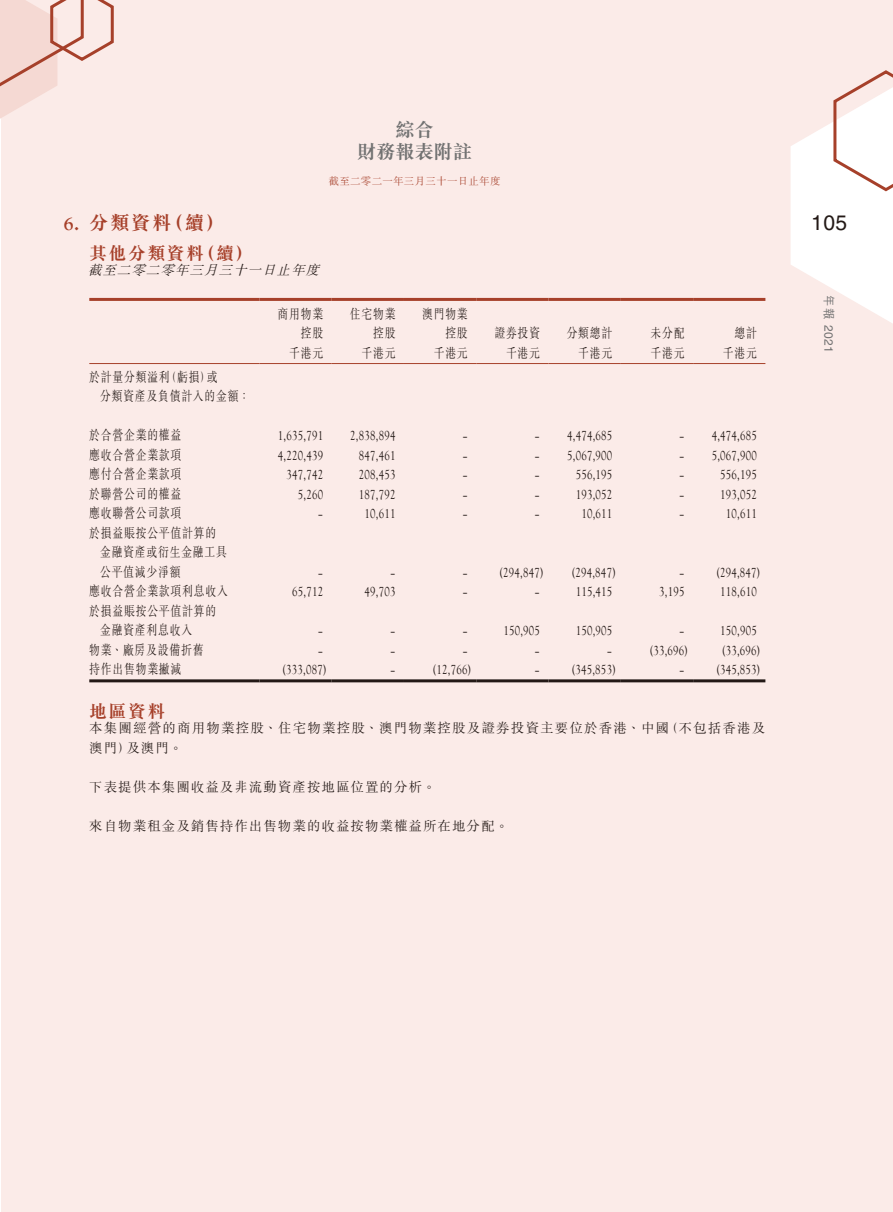
<style>
.page{position:relative;width:893px;height:1212px;background:#fff}
.page>*{position:absolute;margin:0;border:0;box-sizing:border-box;transform-origin:0 0}
.t1{font:21px "Helvetica LT Std";color:#231916}
._01_H1{font:700 19.5px "M Sung HK";color:#a6402a}
.t2{font:700 19.5px/22.5px "M Sung HK";letter-spacing:-.015em;color:#727272;text-align:center}
._02_H2{font:700 18px "M Sung HK";letter-spacing:.075em;color:#a6402a}
._50_Table_txt{font:13.5px "Goudy Old Style T";letter-spacing:.025em;color:#231916;scale:.8 1}
._50_Table_txt-2{font:300 13.5px/19.5px "M Sung HK";letter-spacing:.075em;color:#231916;scale:.8 1}
._00_txt{font:300 13.5px/19.5px "M Sung HK";letter-spacing:.075em;color:#231916}
._00_txt-2{font:italic 300 13.5px "M Sung HK";color:#231916}
.t3{font:12px "Helvetica LT Std";color:#727272}
.t4{font:300 10.5px "M Sung HK";letter-spacing:.025em;color:#a6402a}
.s1{font-family:"Goudy Old Style T"}
.s2{font-family:"M Hei HK";font-weight:500}
</style>
<div class="page">
<div style="left:1px;top:0;width:892px;height:1212px;background:#fbebe8"></div>
<svg style="left:791px;top:70px;width:102px;height:253px"></svg>
<svg style="left:0;top:0;width:114px;height:119px"></svg>
<hr style="left:89px;top:298px;width:170px;height:3px;background:#a6402a">
<hr style="left:259px;top:298px;width:73px;height:3px;background:#a6402a">
<hr style="left:332px;top:298px;width:72px;height:3px;background:#a6402a">
<hr style="left:404px;top:298px;width:72px;height:3px;background:#a6402a">
<hr style="left:476px;top:298px;width:73px;height:3px;background:#a6402a">
<hr style="left:549px;top:298px;width:72px;height:3px;background:#a6402a">
<hr style="left:621px;top:298px;width:72px;height:3px;background:#a6402a">
<hr style="left:693px;top:298px;width:72px;height:3px;background:#a6402a">
<hr style="left:89px;top:363px;width:170px;height:1px;background:#a6402a">
<hr style="left:259px;top:363px;width:73px;height:1px;background:#a6402a">
<hr style="left:332px;top:363px;width:72px;height:1px;background:#a6402a">
<hr style="left:404px;top:363px;width:72px;height:1px;background:#a6402a">
<hr style="left:476px;top:363px;width:73px;height:1px;background:#a6402a">
<hr style="left:549px;top:363px;width:72px;height:1px;background:#a6402a">
<hr style="left:621px;top:363px;width:72px;height:1px;background:#a6402a">
<hr style="left:693px;top:363px;width:72px;height:1px;background:#a6402a">
<hr style="left:89px;top:679px;width:170px;height:3px;background:#231916">
<hr style="left:259px;top:679px;width:73px;height:3px;background:#231916">
<hr style="left:332px;top:679px;width:72px;height:3px;background:#231916">
<hr style="left:404px;top:679px;width:72px;height:3px;background:#231916">
<hr style="left:476px;top:679px;width:73px;height:3px;background:#231916">
<hr style="left:549px;top:679px;width:72px;height:3px;background:#231916">
<hr style="left:621px;top:679px;width:72px;height:3px;background:#231916">
<hr style="left:693px;top:679px;width:72px;height:3px;background:#231916">
<h2 class="t2" style="left:357px;top:117px;width:117px">綜合<br>財務報表附註</h2>
<p class="t4" style="left:329px;top:173px;width:173px">截至二零二一年三月三十一日止年度</p>
<p class="_01_H1" style="left:64px;top:209px;width:162px"><span class="s1">6.</span> 分類資料（續）</p>
<p class="_02_H2" style="left:89px;top:241px;width:165px">其他分類資料（續）</p>
<p class="_00_txt-2" style="left:88px;top:261px;width:237px">截至二零二零年三月三十一日止年度</p>
<p class="_50_Table_txt-2" style="left:278px;top:303px;width:59px">商用物業</p>
<p class="_50_Table_txt-2" style="left:301px;top:323px;width:30px">控股</p>
<p class="_50_Table_txt-2" style="left:350px;top:303px;width:59px">住宅物業</p>
<p class="_50_Table_txt-2" style="left:373px;top:323px;width:30px">控股</p>
<p class="_50_Table_txt-2" style="left:422px;top:303px;width:59px">澳門物業</p>
<p class="_50_Table_txt-2" style="left:445px;top:323px;width:30px">控股</p>
<p class="_50_Table_txt-2" style="left:494px;top:323px;width:59px">證券投資</p>
<p class="_50_Table_txt-2" style="left:567px;top:323px;width:59px">分類總計</p>
<p class="_50_Table_txt-2" style="left:651px;top:323px;width:44px">未分配</p>
<p class="_50_Table_txt-2" style="left:734px;top:323px;width:30px">總計</p>
<p class="_50_Table_txt-2" style="left:289px;top:342px;width:44px">千港元</p>
<p class="_50_Table_txt-2" style="left:361px;top:342px;width:44px">千港元</p>
<p class="_50_Table_txt-2" style="left:434px;top:342px;width:44px">千港元</p>
<p class="_50_Table_txt-2" style="left:506px;top:342px;width:44px">千港元</p>
<p class="_50_Table_txt-2" style="left:578px;top:342px;width:44px">千港元</p>
<p class="_50_Table_txt-2" style="left:651px;top:342px;width:44px">千港元</p>
<p class="_50_Table_txt-2" style="left:723px;top:342px;width:44px">千港元</p>
<p class="_50_Table_txt-2" style="left:100px;top:366px;width:188px;text-indent:-11px">於計量分類溢利（虧損）或<br>分類資產及負債計入的金額：</p>
<p class="_50_Table_txt-2" style="left:89px;top:425px;width:117px">於合營企業的權益</p>
<p class="_50_Table_txt" style="left:278px;top:428px;width:58px">1,635,791</p>
<p class="_50_Table_txt" style="left:350px;top:428px;width:58px">2,838,894</p>
<p class="_50_Table_txt" style="left:462px;top:428px;width:8px">–</p>
<p class="_50_Table_txt" style="left:535px;top:428px;width:8px">–</p>
<p class="_50_Table_txt" style="left:567px;top:428px;width:58px">4,474,685</p>
<p class="_50_Table_txt" style="left:679px;top:428px;width:8px">–</p>
<p class="_50_Table_txt" style="left:712px;top:428px;width:58px">4,474,685</p>
<p class="_50_Table_txt-2" style="left:89px;top:444px;width:117px">應收合營企業款項</p>
<p class="_50_Table_txt" style="left:278px;top:448px;width:58px">4,220,439</p>
<p class="_50_Table_txt" style="left:359px;top:448px;width:47px">847,461</p>
<p class="_50_Table_txt" style="left:462px;top:448px;width:8px">–</p>
<p class="_50_Table_txt" style="left:535px;top:448px;width:8px">–</p>
<p class="_50_Table_txt" style="left:567px;top:448px;width:58px">5,067,900</p>
<p class="_50_Table_txt" style="left:679px;top:448px;width:8px">–</p>
<p class="_50_Table_txt" style="left:712px;top:448px;width:58px">5,067,900</p>
<p class="_50_Table_txt-2" style="left:89px;top:464px;width:117px">應付合營企業款項</p>
<p class="_50_Table_txt" style="left:287px;top:467px;width:47px">347,742</p>
<p class="_50_Table_txt" style="left:359px;top:467px;width:47px">208,453</p>
<p class="_50_Table_txt" style="left:462px;top:467px;width:8px">–</p>
<p class="_50_Table_txt" style="left:535px;top:467px;width:8px">–</p>
<p class="_50_Table_txt" style="left:576px;top:467px;width:47px">556,195</p>
<p class="_50_Table_txt" style="left:679px;top:467px;width:8px">–</p>
<p class="_50_Table_txt" style="left:720px;top:467px;width:47px">556,195</p>
<p class="_50_Table_txt-2" style="left:89px;top:483px;width:117px">於聯營公司的權益</p>
<p class="_50_Table_txt" style="left:298px;top:487px;width:33px">5,260</p>
<p class="_50_Table_txt" style="left:359px;top:487px;width:47px">187,792</p>
<p class="_50_Table_txt" style="left:462px;top:487px;width:8px">–</p>
<p class="_50_Table_txt" style="left:535px;top:487px;width:8px">–</p>
<p class="_50_Table_txt" style="left:576px;top:487px;width:47px">193,052</p>
<p class="_50_Table_txt" style="left:679px;top:487px;width:8px">–</p>
<p class="_50_Table_txt" style="left:720px;top:487px;width:47px">193,052</p>
<p class="_50_Table_txt-2" style="left:89px;top:503px;width:117px">應收聯營公司款項</p>
<p class="_50_Table_txt" style="left:318px;top:506px;width:8px">–</p>
<p class="_50_Table_txt" style="left:364px;top:506px;width:40px">10,611</p>
<p class="_50_Table_txt" style="left:462px;top:506px;width:8px">–</p>
<p class="_50_Table_txt" style="left:535px;top:506px;width:8px">–</p>
<p class="_50_Table_txt" style="left:581px;top:506px;width:40px">10,611</p>
<p class="_50_Table_txt" style="left:679px;top:506px;width:8px">–</p>
<p class="_50_Table_txt" style="left:726px;top:506px;width:40px">10,611</p>
<p class="_50_Table_txt-2" style="left:100px;top:522px;width:160px;text-indent:-11px">於損益賬按公平值計算的金融資產或衍生金融工具公平值減少淨額</p>
<p class="_50_Table_txt" style="left:318px;top:565px;width:8px">–</p>
<p class="_50_Table_txt" style="left:390px;top:565px;width:8px">–</p>
<p class="_50_Table_txt" style="left:462px;top:565px;width:8px">–</p>
<p class="_50_Table_txt" style="left:500px;top:565px;width:55px">(294,847)</p>
<p class="_50_Table_txt" style="left:572px;top:565px;width:55px">(294,847)</p>
<p class="_50_Table_txt" style="left:679px;top:565px;width:8px">–</p>
<p class="_50_Table_txt" style="left:717px;top:565px;width:55px">(294,847)</p>
<p class="_50_Table_txt-2" style="left:89px;top:581px;width:175px">應收合營企業款項利息收入</p>
<p class="_50_Table_txt" style="left:292px;top:584px;width:40px">65,712</p>
<p class="_50_Table_txt" style="left:364px;top:584px;width:40px">49,703</p>
<p class="_50_Table_txt" style="left:462px;top:584px;width:8px">–</p>
<p class="_50_Table_txt" style="left:535px;top:584px;width:8px">–</p>
<p class="_50_Table_txt" style="left:576px;top:584px;width:47px">115,415</p>
<p class="_50_Table_txt" style="left:659px;top:584px;width:33px">3,195</p>
<p class="_50_Table_txt" style="left:720px;top:584px;width:47px">118,610</p>
<p class="_50_Table_txt-2" style="left:100px;top:600px;width:147px;text-indent:-11px">於損益賬按公平值計算的金融資產利息收入</p>
<p class="_50_Table_txt" style="left:318px;top:623px;width:8px">–</p>
<p class="_50_Table_txt" style="left:390px;top:623px;width:8px">–</p>
<p class="_50_Table_txt" style="left:462px;top:623px;width:8px">–</p>
<p class="_50_Table_txt" style="left:503px;top:623px;width:47px">150,905</p>
<p class="_50_Table_txt" style="left:576px;top:623px;width:47px">150,905</p>
<p class="_50_Table_txt" style="left:679px;top:623px;width:8px">–</p>
<p class="_50_Table_txt" style="left:720px;top:623px;width:47px">150,905</p>
<p class="_50_Table_txt-2" style="left:89px;top:639px;width:144px">物業、廠房及設備折舊</p>
<p class="_50_Table_txt" style="left:318px;top:643px;width:8px">–</p>
<p class="_50_Table_txt" style="left:390px;top:643px;width:8px">–</p>
<p class="_50_Table_txt" style="left:462px;top:643px;width:8px">–</p>
<p class="_50_Table_txt" style="left:535px;top:643px;width:8px">–</p>
<p class="_50_Table_txt" style="left:607px;top:643px;width:8px">–</p>
<p class="_50_Table_txt" style="left:650px;top:643px;width:48px">(33,696)</p>
<p class="_50_Table_txt" style="left:722px;top:643px;width:48px">(33,696)</p>
<p class="_50_Table_txt-2" style="left:89px;top:659px;width:117px">持作出售物業撇減</p>
<p class="_50_Table_txt" style="left:283px;top:662px;width:55px">(333,087)</p>
<p class="_50_Table_txt" style="left:390px;top:662px;width:8px">–</p>
<p class="_50_Table_txt" style="left:433px;top:662px;width:48px">(12,766)</p>
<p class="_50_Table_txt" style="left:535px;top:662px;width:8px">–</p>
<p class="_50_Table_txt" style="left:572px;top:662px;width:55px">(345,853)</p>
<p class="_50_Table_txt" style="left:679px;top:662px;width:8px">–</p>
<p class="_50_Table_txt" style="left:717px;top:662px;width:55px">(345,853)</p>
<p class="_02_H2" style="left:89px;top:699px;width:78px">地區資料</p>
<p class="_00_txt" style="left:89px;top:718px;width:677px">本集團經營的商用物業控股、住宅物業控股、澳門物業控股及證券投資主要位於香港、中國（不包括香港及澳門）及澳門。</p>
<p class="_00_txt" style="left:89px;top:777px;width:348px">下表提供本集團收益及非流動資產按地區位置的分析。</p>
<p class="_00_txt" style="left:89px;top:816px;width:421px">來自物業租金及銷售持作出售物業的收益按物業權益所在地分配。</p>
<h1 class="t1" style="left:811px;top:210px;width:38px">105</h1>
<p class="t3" style="left:836px;top:295px;width:59px;rotate:90deg"><span class="s2">年報</span> 2021</p>
</div>
